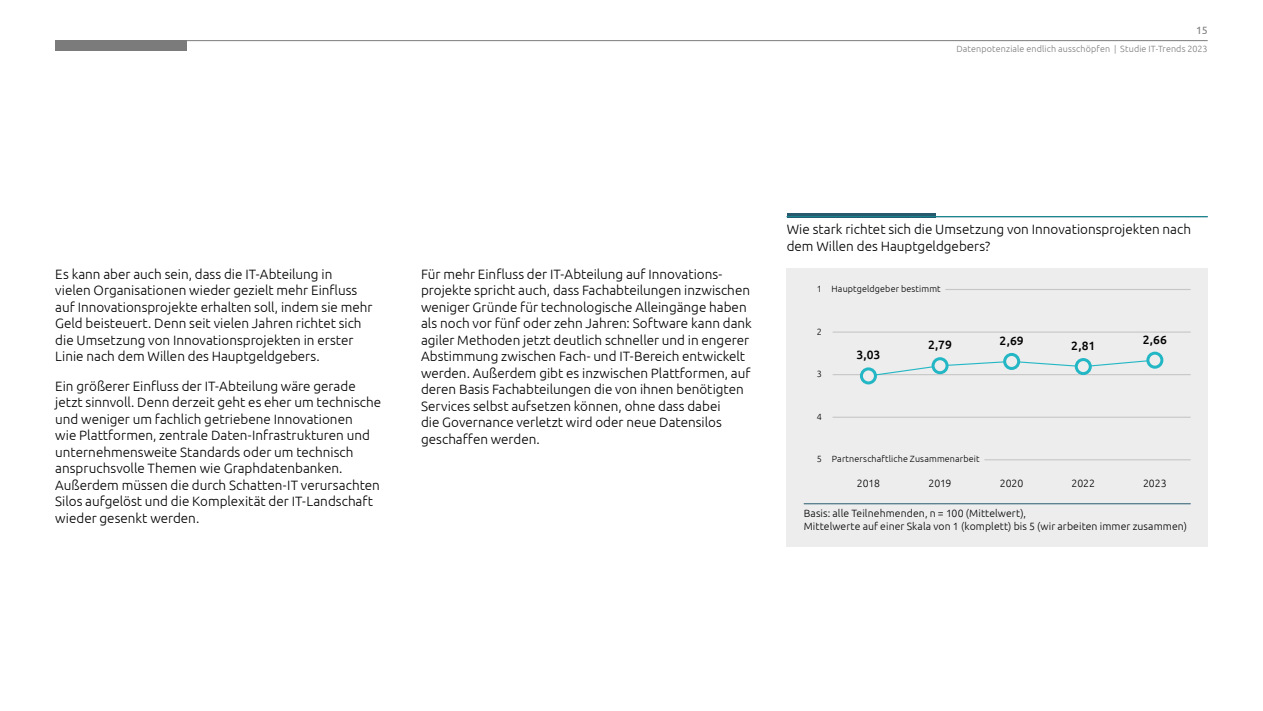
<style>
.page{position:relative;width:1263px;height:711px;background:#fff}
.page>*{position:absolute;margin:0;border:0;box-sizing:border-box;transform-origin:0 0}
.t1{font:300 13.5px/16.5px "Ubuntu";color:#000}
.t2{font:500 12px "Ubuntu";color:#000}
.t3{font:300 10.5px/12.8px "Ubuntu";letter-spacing:.01em;color:#000}
.t4{font:10.5px "Ubuntu";color:#7c7b7b}
.t5{font:300 9px "Ubuntu";letter-spacing:.015em;color:#000}
.t6{font:300 9px "Ubuntu";letter-spacing:.015em;color:#7c7b7b}
</style>
<div class="page">
<div style="left:55px;top:40px;width:132px;height:11px;background:#7c7b7b"></div>
<hr style="left:55px;top:40px;width:1153px;height:1px;background:#7c7b7b">
<div style="left:787px;top:268px;width:421px;height:278px;background:#ededed"></div>
<hr style="left:804px;top:503px;width:387px;height:1px;background:#275a6f">
<hr style="left:787px;top:213px;width:148px;height:4px;background:#275a6f">
<hr style="left:985px;top:459px;width:205px;height:1px;background:#c6c6c6">
<hr style="left:833px;top:416px;width:357px;height:1px;background:#c6c6c6">
<hr style="left:833px;top:331px;width:357px;height:1px;background:#c6c6c6">
<hr style="left:833px;top:374px;width:357px;height:1px;background:#c6c6c6">
<hr style="left:946px;top:289px;width:244px;height:1px;background:#c6c6c6">
<hr style="left:787px;top:216px;width:421px;height:1px;background:#16888f">
<svg style="left:873px;top:358px;width:283px;height:18px"></svg>
<div style="left:1076px;top:359px;width:14px;height:14px;background:#ededed;border-radius:50%"></div>
<div style="left:1075px;top:358px;width:17px;height:17px;border:3px solid #23b7c5;border-radius:50%"></div>
<div style="left:1148px;top:353px;width:14px;height:14px;background:#ededed;border-radius:50%"></div>
<div style="left:1146px;top:351px;width:17px;height:17px;border:3px solid #23b7c5;border-radius:50%"></div>
<div style="left:933px;top:358px;width:14px;height:14px;background:#ededed;border-radius:50%"></div>
<div style="left:931px;top:357px;width:17px;height:17px;border:3px solid #23b7c5;border-radius:50%"></div>
<div style="left:1005px;top:354px;width:14px;height:14px;background:#ededed;border-radius:50%"></div>
<div style="left:1003px;top:352px;width:17px;height:17px;border:3px solid #23b7c5;border-radius:50%"></div>
<div style="left:861px;top:368px;width:14px;height:14px;background:#ededed;border-radius:50%"></div>
<div style="left:860px;top:367px;width:17px;height:17px;border:3px solid #23b7c5;border-radius:50%"></div>
<p class="t4" style="left:1196px;top:24px;width:13px">15</p>
<p class="t6" style="left:956px;top:43px;width:253px">Datenpotenziale endlich ausschöpfen | Studie IT-Trends 2023</p>
<p class="t1" style="left:55px;top:265px;width:319px">Es kann aber auch sein, dass die IT-Abteilung in<br>vielen Organisationen wieder gezielt mehr Einfluss auf Innovationsprojekte erhalten soll, indem sie mehr Geld beisteuert. Denn seit vielen Jahren richtet sich die Umsetzung von Innovationsprojekten in erster Linie nach dem Willen des Hauptgeldgebers.</p>
<p class="t1" style="left:55px;top:377px;width:327px">Ein größerer Einfluss der IT-Abteilung wäre gerade jetzt sinnvoll. Denn derzeit geht es eher um technische und weniger um fachlich getriebene Innovationen<br>wie Plattformen, zentrale Daten-Infrastrukturen und unternehmensweite Standards oder um technisch anspruchsvolle Themen wie Graphdatenbanken.<br>Außerdem müssen die durch Schatten-IT verursachten Silos aufgelöst und die Komplexität der IT-Landschaft wieder gesenkt werden.</p>
<p class="t1" style="left:421px;top:265px;width:332px">Für mehr Einfluss der IT-Abteilung auf Innovations&shy;projekte spricht auch, dass Fachabteilungen inzwischen weniger Gründe für technologische Alleingänge haben als noch vor fünf oder zehn Jahren: Software kann dank agiler Methoden jetzt deutlich schneller und in engerer Abstimmung zwischen Fach- und IT-Bereich entwickelt werden. Außerdem gibt es inzwischen Plattformen, auf deren Basis Fachabteilungen die von ihnen benötigten Services selbst aufsetzen können, ohne dass dabei<br>die Governance verletzt wird oder neue Datensilos geschaffen werden.</p>
<p class="t1" style="left:787px;top:220px;width:406px">Wie stark richtet sich die Umsetzung von Innovationsprojekten nach dem Willen des Hauptgeldgebers?</p>
<p class="t5" style="left:817px;top:283px;width:7px">1</p>
<p class="t5" style="left:817px;top:326px;width:7px">2</p>
<p class="t5" style="left:817px;top:368px;width:7px">3</p>
<p class="t5" style="left:817px;top:411px;width:7px">4</p>
<p class="t5" style="left:817px;top:453px;width:7px">5</p>
<p class="t5" style="left:831px;top:283px;width:111px">Hauptgeldgeber bestimmt</p>
<p class="t2" style="left:856px;top:347px;width:25px">3,03</p>
<p class="t2" style="left:928px;top:337px;width:25px">2,79</p>
<p class="t2" style="left:999px;top:333px;width:26px">2,69</p>
<p class="t5" style="left:832px;top:453px;width:149px">Partnerschaftliche Zusammenarbeit</p>
<p class="t2" style="left:1071px;top:338px;width:26px">2,81</p>
<p class="t2" style="left:1143px;top:332px;width:26px">2,66</p>
<p class="t3" style="left:857px;top:476px;width:25px">2018</p>
<p class="t3" style="left:928px;top:476px;width:24px">2019</p>
<p class="t3" style="left:1000px;top:476px;width:25px">2020</p>
<p class="t3" style="left:1071px;top:476px;width:25px">2022</p>
<p class="t3" style="left:1143px;top:476px;width:25px">2023</p>
<p class="t3" style="left:804px;top:506px;width:385px">Basis: alle Teilnehmenden, n = 100 (Mittelwert),<br>Mittelwerte auf einer Skala von 1 (komplett) bis 5 (wir arbeiten immer zusammen)</p>
</div>
